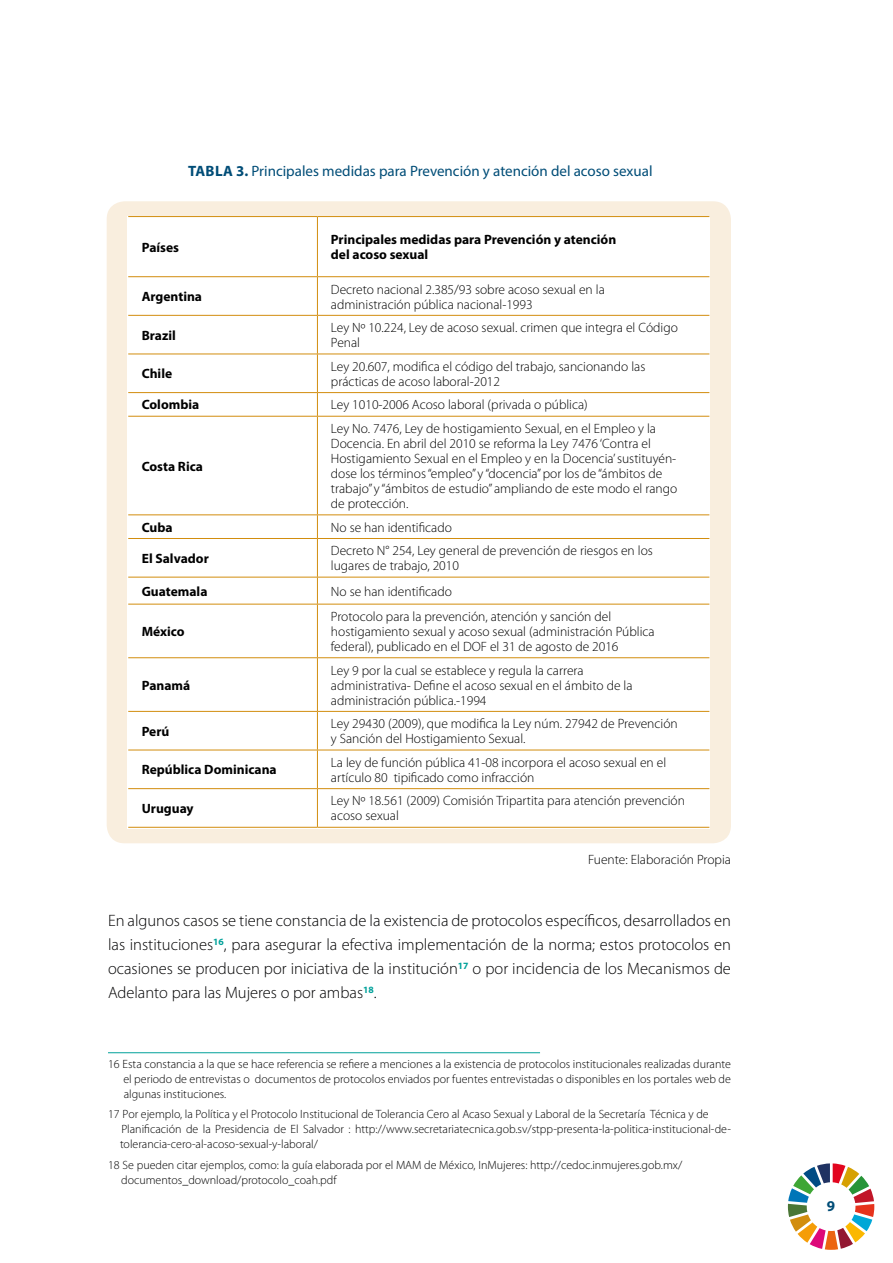
<style>
.page{position:relative;width:893px;height:1263px;background:#fff}
.page>*{position:absolute;margin:0;border:0;box-sizing:border-box;transform-origin:0 0}
.t1{font:300 16.5px/24px "Myriad Pro";color:#020203;text-align:justify}
.t2{font:15px "Myriad Pro";color:#004d77}
.t3{font:700 15px "Myriad Pro";color:#004d77}
.t4{font:300 13.5px/15px "Myriad Pro";color:#000}
.t5{font:700 13.5px/15px "Myriad Pro";color:#000}
.t6{font:300 12px/15px "Myriad Pro";color:#000}
.s1{font-weight:700}
</style>
<div class="page">
<svg style="left:788px;top:1163px;width:86px;height:87px"></svg>
<hr style="left:108px;top:1052px;width:432px;height:1px;background:#00a19a">
<div style="left:107px;top:201px;width:624px;height:642px;background:#f9eede;border-radius:18px"></div>
<div style="left:128px;top:217px;width:581px;height:610px;background:#fff"></div>
<hr style="left:128px;top:216px;width:189px;height:1px;background:#d28d0e">
<hr style="left:317px;top:216px;width:392px;height:1px;background:#d28d0e">
<hr style="left:317px;top:217px;width:1px;height:59px;background:#d28d0e">
<hr style="left:128px;top:276px;width:189px;height:1px;background:#d28d0e">
<hr style="left:317px;top:276px;width:392px;height:1px;background:#d28d0e">
<hr style="left:317px;top:277px;width:1px;height:38px;background:#d28d0e">
<hr style="left:128px;top:315px;width:189px;height:1px;background:#d28d0e">
<hr style="left:317px;top:315px;width:392px;height:1px;background:#d28d0e">
<hr style="left:317px;top:316px;width:1px;height:38px;background:#d28d0e">
<hr style="left:128px;top:354px;width:189px;height:1px;background:#d28d0e">
<hr style="left:317px;top:354px;width:392px;height:1px;background:#d28d0e">
<hr style="left:317px;top:354px;width:1px;height:38px;background:#d28d0e">
<hr style="left:128px;top:392px;width:189px;height:1px;background:#d28d0e">
<hr style="left:317px;top:392px;width:392px;height:1px;background:#d28d0e">
<svg style="left:317px;top:393px;width:1px;height:23px"></svg>
<hr style="left:128px;top:416px;width:189px;height:1px;background:#d28d0e">
<hr style="left:317px;top:416px;width:392px;height:1px;background:#d28d0e">
<hr style="left:317px;top:417px;width:1px;height:97px;background:#d28d0e">
<hr style="left:128px;top:514px;width:189px;height:1px;background:#d28d0e">
<hr style="left:317px;top:514px;width:392px;height:1px;background:#d28d0e">
<svg style="left:317px;top:515px;width:1px;height:23px"></svg>
<hr style="left:128px;top:538px;width:189px;height:1px;background:#d28d0e">
<hr style="left:317px;top:538px;width:392px;height:1px;background:#d28d0e">
<hr style="left:317px;top:539px;width:1px;height:38px;background:#d28d0e">
<hr style="left:128px;top:577px;width:189px;height:1px;background:#d28d0e">
<hr style="left:317px;top:577px;width:392px;height:1px;background:#d28d0e">
<svg style="left:317px;top:577px;width:1px;height:27px"></svg>
<hr style="left:128px;top:604px;width:189px;height:1px;background:#d28d0e">
<hr style="left:317px;top:604px;width:392px;height:1px;background:#d28d0e">
<hr style="left:317px;top:604px;width:1px;height:53px;background:#d28d0e">
<hr style="left:128px;top:657px;width:189px;height:1px;background:#d28d0e">
<hr style="left:317px;top:657px;width:392px;height:1px;background:#d28d0e">
<hr style="left:317px;top:658px;width:1px;height:53px;background:#d28d0e">
<hr style="left:128px;top:711px;width:189px;height:1px;background:#d28d0e">
<hr style="left:317px;top:711px;width:392px;height:1px;background:#d28d0e">
<hr style="left:317px;top:712px;width:1px;height:38px;background:#d28d0e">
<hr style="left:128px;top:750px;width:189px;height:1px;background:#d28d0e">
<hr style="left:317px;top:750px;width:392px;height:1px;background:#d28d0e">
<hr style="left:317px;top:750px;width:1px;height:38px;background:#d28d0e">
<hr style="left:128px;top:788px;width:189px;height:1px;background:#d28d0e">
<hr style="left:317px;top:788px;width:392px;height:1px;background:#d28d0e">
<hr style="left:317px;top:789px;width:1px;height:38px;background:#d28d0e">
<hr style="left:128px;top:827px;width:189px;height:1px;background:#d28d0e">
<hr style="left:317px;top:827px;width:392px;height:1px;background:#d28d0e">
<p class="t2" style="left:188px;top:162px;width:466px"><span class="s1">TABLA 3.</span> Principales medidas para Prevención y atención del acoso sexual</p>
<p class="t5" style="left:142px;top:239px;width:39px">Países</p>
<p class="t5" style="left:331px;top:232px;width:287px">Principales medidas para Prevención y atención del acoso sexual</p>
<p class="t5" style="left:142px;top:289px;width:62px">Argentina</p>
<p class="t4" style="left:331px;top:282px;width:275px">Decreto nacional 2.385/93 sobre acoso sexual en la administración pública nacional-1993</p>
<p class="t5" style="left:142px;top:327px;width:36px">Brazil</p>
<p class="t4" style="left:331px;top:320px;width:348px">Ley Nº 10.224, Ley de acoso sexual. crimen que integra el Código<br>Penal</p>
<p class="t5" style="left:142px;top:366px;width:32px">Chile</p>
<p class="t4" style="left:331px;top:359px;width:316px">Ley 20.607, modifica el código del trabajo, sancionando las prácticas de acoso laboral-2012</p>
<p class="t5" style="left:142px;top:397px;width:59px">Colombia</p>
<p class="t4" style="left:331px;top:398px;width:258px">Ley 1010-2006 Acoso laboral (privada o pública)</p>
<p class="t5" style="left:142px;top:458px;width:63px">Costa Rica</p>
<p class="t4" style="left:331px;top:421px;width:348px">Ley No. 7476, Ley de hostigamiento Sexual, en el Empleo y la Docencia. En abril del 2010 se reforma la Ley 7476 ‘Contra el Hostigamiento Sexual en el Empleo y en la Docencia’ sustituyén&shy;dose los términos “empleo” y “docencia” por los de “ámbitos de trabajo” y “ámbitos de estudio” ampliando de este modo el rango de protección.</p>
<p class="t5" style="left:142px;top:519px;width:32px">Cuba</p>
<p class="t4" style="left:331px;top:520px;width:123px">No se han identificado</p>
<p class="t5" style="left:142px;top:550px;width:69px">El Salvador</p>
<p class="t4" style="left:331px;top:543px;width:323px">Decreto N° 254, Ley general de prevención de riesgos en los lugares de trabajo, 2010</p>
<p class="t5" style="left:142px;top:583px;width:67px">Guatemala</p>
<p class="t4" style="left:331px;top:584px;width:123px">No se han identificado</p>
<p class="t5" style="left:142px;top:623px;width:44px">México</p>
<p class="t4" style="left:331px;top:609px;width:325px">Protocolo para la prevención, atención y sanción del hostigamiento sexual y acoso sexual (administración Pública federal), publicado en el DOF el 31 de agosto de 2016</p>
<p class="t5" style="left:142px;top:677px;width:50px">Panamá</p>
<p class="t4" style="left:331px;top:663px;width:303px">Ley 9 por la cual se establece y regula la carrera administrativa- Define el acoso sexual en el ámbito de la administración pública.-1994</p>
<p class="t5" style="left:142px;top:723px;width:29px">Perú</p>
<p class="t4" style="left:331px;top:716px;width:348px">Ley 29430 (2009), que modifica la Ley núm. 27942 de Prevención y Sanción del Hostigamiento Sexual.</p>
<p class="t5" style="left:142px;top:762px;width:136px">República Dominicana</p>
<p class="t4" style="left:331px;top:755px;width:337px">La ley de función pública 41-08 incorpora el acoso sexual en el artículo 80 tipificado como infracción</p>
<p class="t5" style="left:142px;top:800px;width:53px">Uruguay</p>
<p class="t4" style="left:331px;top:794px;width:356px">Ley Nº 18.561 (2009) Comisión Tripartita para atención prevención acoso sexual</p>
<p class="t4" style="left:588px;top:852px;width:144px">Fuente: Elaboración Propia</p>
<p class="t1" style="left:108px;top:909px;width:624px">En algunos casos se tiene constancia de la existencia de protocolos específicos, desarrollados en las instituciones<sup>16</sup>, para asegurar la efectiva implementación de la norma; estos protocolos en ocasiones se producen por iniciativa de la institución<sup>17</sup> o por incidencia de los Mecanismos de Adelanto para las Mujeres o por ambas<sup>18</sup>.</p>
<p class="t6" style="left:123px;top:1056px;width:609px;text-align:justify;text-indent:-15px">16 Esta constancia a la que se hace referencia se refiere a menciones a la existencia de protocolos institucionales realizadas durante el periodo de entrevistas o documentos de protocolos enviados por fuentes entrevistadas o disponibles en los portales web de algunas instituciones.</p>
<p class="t6" style="left:120px;top:1107px;width:612px;text-indent:-12px">17 Por ejemplo, la Política y el Protocolo Institucional de Tolerancia Cero al Acaso Sexual y Laboral de la Secretaría Técnica y de<br>Planificación de la Presidencia de El Salvador : http://www.secretariatecnica.gob.sv/stpp-presenta-la-politica-institucional-de&shy;tolerancia-cero-al-acoso-sexual-y-laboral/</p>
<p class="t6" style="left:121px;top:1157px;width:563px;text-indent:-13px">18 Se pueden citar ejemplos, como: la guía elaborada por el MAM de México, InMujeres: http://cedoc.inmujeres.gob.mx/ documentos_download/protocolo_coah.pdf</p>
<p class="t3" style="left:827px;top:1196px;width:10px">9</p>
</div>
